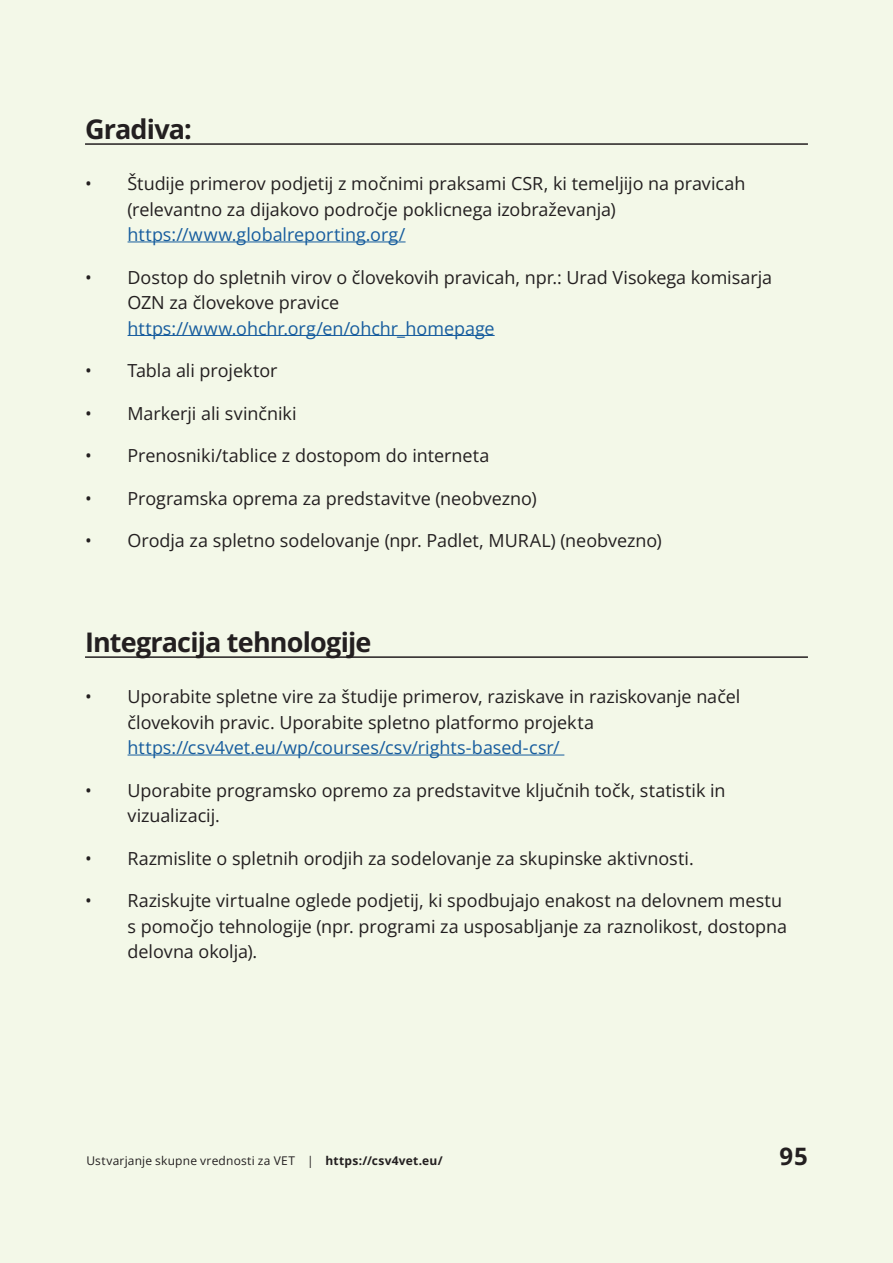
<style>
.page{position:relative;width:893px;height:1263px;background:#f3f8e8}
.page>*{position:absolute;margin:0;border:0;box-sizing:border-box;transform-origin:0 0}
.t1{font:700 27px "Open Sans";letter-spacing:-.03em;color:#231f20}
.t2{font:700 24px "Open Sans";color:#231f20}
.t3{font:18px/25.5px "Open Sans";letter-spacing:-.005em;color:#231f20}
.t4{font:18px "Open Sans";color:#175d9e}
.t5{font:12px "Open Sans";letter-spacing:.02em;color:#231f20}
.s1{font-weight:700}
</style>
<div class="page">
<hr style="left:85px;top:143px;width:723px;height:2px;background:#231f20">
<hr style="left:128px;top:242px;width:278px;height:1px;background:#175d9e">
<hr style="left:128px;top:335px;width:367px;height:1px;background:#175d9e">
<hr style="left:85px;top:656px;width:723px;height:2px;background:#231f20">
<hr style="left:128px;top:755px;width:436px;height:1px;background:#175d9e">
<h1 class="t1" style="left:85px;top:110px;width:108px">Gradiva:</h1>
<p class="t3" style="left:128px;top:170px;width:619px;text-indent:-43px">• Študije primerov podjetij z močnimi praksami CSR, ki temeljijo na pravicah (relevantno za dijakovo področje poklicnega izobraževanja)</p>
<p class="t4" style="left:128px;top:222px;width:279px">https://www.globalreporting.org/</p>
<p class="t3" style="left:128px;top:264px;width:646px;text-indent:-43px">• Dostop do spletnih virov o človekovih pravicah, npr.: Urad Visokega komisarja<br>OZN za človekove pravice</p>
<p class="t4" style="left:128px;top:316px;width:369px">https://www.ohchr.org/en/ohchr_homepage</p>
<p class="t3" style="left:85px;top:357px;width:194px">• Tabla ali projektor</p>
<p class="t3" style="left:85px;top:400px;width:213px">• Markerji ali svinčniki</p>
<p class="t3" style="left:85px;top:442px;width:406px">• Prenosniki/tablice z dostopom do interneta</p>
<p class="t3" style="left:85px;top:485px;width:453px">• Programska oprema za predstavitve (neobvezno)</p>
<p class="t3" style="left:85px;top:527px;width:578px">• Orodja za spletno sodelovanje (npr. Padlet, MURAL) (neobvezno)</p>
<h1 class="t1" style="left:85px;top:623px;width:288px">Integracija tehnologije</h1>
<p class="t3" style="left:128px;top:683px;width:614px;text-indent:-43px">• Uporabite spletne vire za študije primerov, raziskave in raziskovanje načel človekovih pravic. Uporabite spletno platformo projekta</p>
<p class="t4" style="left:128px;top:735px;width:434px">https://csv4vet.eu/wp/courses/csv/rights-based-csr/</p>
<p class="t3" style="left:128px;top:777px;width:600px;text-indent:-43px">• Uporabite programsko opremo za predstavitve ključnih točk, statistik in vizualizacij.</p>
<p class="t3" style="left:85px;top:845px;width:610px">• Razmislite o spletnih orodjih za sodelovanje za skupinske aktivnosti.</p>
<p class="t3" style="left:128px;top:887px;width:661px;text-indent:-43px">• Raziskujte virtualne oglede podjetij, ki spodbujajo enakost na delovnem mestu s pomočjo tehnologije (npr. programi za usposabljanje za raznolikost, dostopna delovna okolja).</p>
<p class="t5" style="left:86px;top:1152px;width:358px">Ustvarjanje skupne vrednosti za VET | <span class="s1">https://csv4vet.eu/</span></p>
<h2 class="t2" style="left:779px;top:1139px;width:30px">95</h2>
</div>
